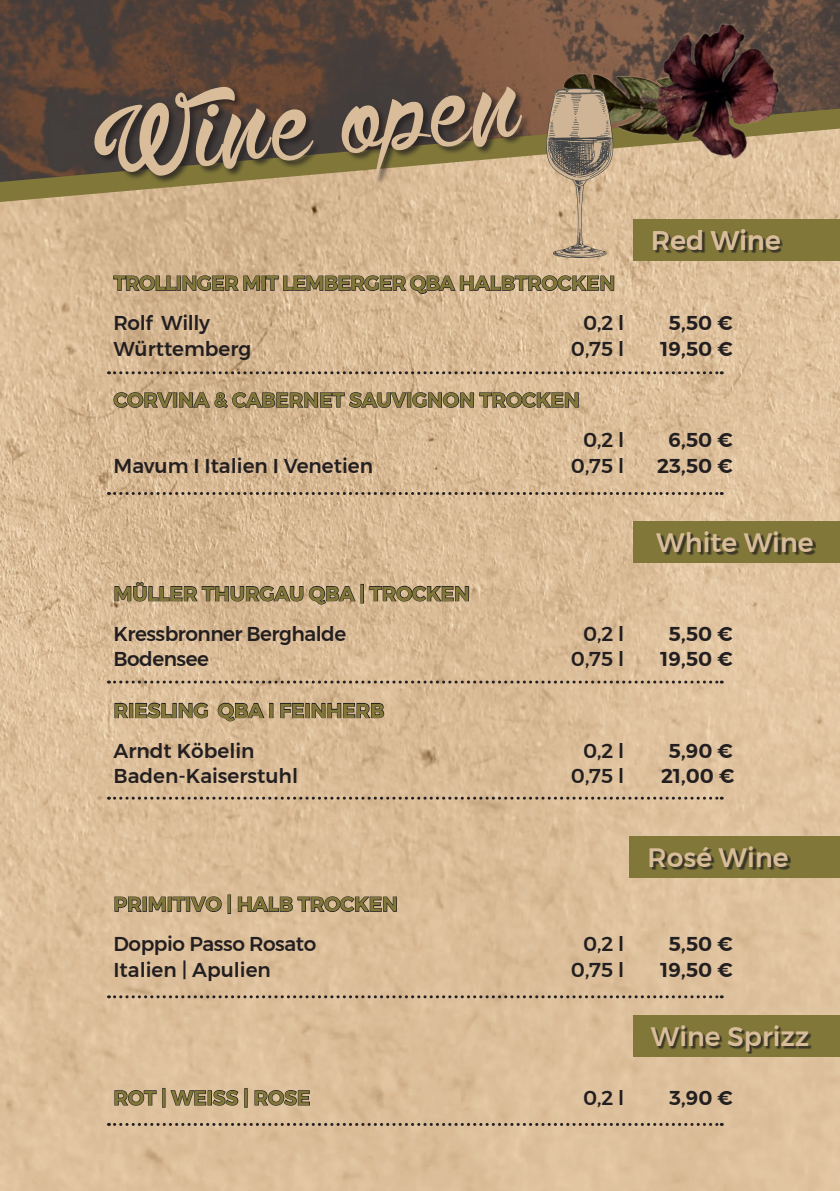
<style>
.page{position:relative;width:840px;height:1191px;background:#fff}
.page>*{position:absolute;margin:0;border:0;box-sizing:border-box;transform-origin:0 0}
.t1{font:500 26.6px "Montserrat";color:#d9bd9b}
.t2{font:500 20px "Montserrat";color:#231f20}
.t3{font:600 20px "Montserrat";color:#807739}
.t4{font:600 20px "Montserrat";color:#231f20}
.t5{font:600 20px "Montserrat";letter-spacing:-.025em;color:#807739}
.t6{font:500 20px "Montserrat";letter-spacing:-.025em;color:#231f20}
.t7{font:500 20px "Montserrat";letter-spacing:-.02em;color:#231f20}
</style>
<div class="page">
<img style="left:0;top:202px;width:839px;height:989px">
<img style="left:0;top:0;width:839px;height:108px">
<svg style="left:0;top:108px;width:839px;height:94px"></svg>
<svg style="left:112px;top:274px;width:502px;height:21px"></svg>
<svg style="left:113px;top:391px;width:466px;height:18px"></svg>
<svg style="left:114px;top:581px;width:242px;height:24px"></svg>
<div style="left:360px;top:584px;width:4px;height:19px;border:1px solid #231f20"></div>
<svg style="left:368px;top:585px;width:101px;height:17px"></svg>
<svg style="left:114px;top:702px;width:58px;height:17px"></svg>
<div style="left:172px;top:703px;width:5px;height:15px;border:1px solid #231f20"></div>
<svg style="left:178px;top:702px;width:31px;height:17px"></svg>
<svg style="left:217px;top:702px;width:48px;height:20px"></svg>
<div style="left:269px;top:703px;width:4px;height:15px;border:1px solid #231f20"></div>
<svg style="left:279px;top:702px;width:25px;height:16px"></svg>
<svg style="left:311px;top:702px;width:73px;height:17px"></svg>
<svg style="left:114px;top:896px;width:28px;height:17px"></svg>
<div style="left:142px;top:896px;width:5px;height:15px;border:1px solid #231f20"></div>
<svg style="left:148px;top:896px;width:18px;height:16px"></svg>
<div style="left:167px;top:896px;width:5px;height:15px;border:1px solid #231f20"></div>
<svg style="left:172px;top:895px;width:50px;height:17px"></svg>
<div style="left:227px;top:894px;width:4px;height:20px;border:1px solid #231f20"></div>
<svg style="left:237px;top:895px;width:160px;height:18px"></svg>
<svg style="left:114px;top:1089px;width:43px;height:17px"></svg>
<div style="left:162px;top:1088px;width:3px;height:19px;border:1px solid #231f20"></div>
<svg style="left:169px;top:1089px;width:70px;height:17px"></svg>
<div style="left:244px;top:1088px;width:3px;height:19px;border:1px solid #231f20"></div>
<svg style="left:254px;top:1089px;width:56px;height:17px"></svg>
<div style="left:633px;top:220px;width:206px;height:41px;background:#807739"></div>
<div style="left:654px;top:231px;width:128px;height:22px;background:#231f20;opacity:.75"></div>
<div style="left:633px;top:522px;width:206px;height:41px;background:#807739"></div>
<div style="left:657px;top:533px;width:158px;height:22px;background:#231f20;opacity:.75"></div>
<div style="left:629px;top:836px;width:210px;height:41px;background:#807739"></div>
<div style="left:651px;top:847px;width:139px;height:22px;background:#231f20;opacity:.75"></div>
<div style="left:633px;top:1015px;width:206px;height:41px;background:#807739"></div>
<div style="left:652px;top:1026px;width:159px;height:27px;background:#231f20;opacity:.75"></div>
<svg style="left:108px;top:371px;width:613px;height:3px"></svg>
<svg style="left:108px;top:492px;width:613px;height:3px"></svg>
<svg style="left:108px;top:680px;width:613px;height:3px"></svg>
<svg style="left:108px;top:796px;width:613px;height:3px"></svg>
<svg style="left:108px;top:995px;width:613px;height:3px"></svg>
<svg style="left:108px;top:1123px;width:613px;height:3px"></svg>
<div style="left:94px;top:86px;width:436px;height:100px;background:#231f20;opacity:.75"></div>
<svg style="left:94px;top:86px;width:428px;height:91px"></svg>
<img style="left:537px;top:0;width:207px;height:200px">
<img style="left:595px;top:0;width:224px;height:188px">
<svg style="left:545px;top:88px;width:68px;height:170px"></svg>
<h1 class="t1" style="left:651px;top:220px;width:131px">Red Wine</h1>
<p class="t5" style="left:113px;top:267px;width:503px">TROLLINGER MIT LEMBERGER QBA HALBTROCKEN</p>
<p class="t7" style="left:113px;top:307px;width:98px">Rolf Willy</p>
<p class="t2" style="left:582px;top:307px;width:43px">0,2 l</p>
<p class="t4" style="left:668px;top:307px;width:65px">5,50 €</p>
<p class="t2" style="left:113px;top:333px;width:139px">Württemberg</p>
<p class="t2" style="left:570px;top:333px;width:55px">0,75 l</p>
<p class="t4" style="left:660px;top:333px;width:73px">19,50 €</p>
<p class="t3" style="left:113px;top:384px;width:467px">CORVINA &amp; CABERNET SAUVIGNON TROCKEN</p>
<p class="t2" style="left:582px;top:424px;width:43px">0,2 l</p>
<p class="t4" style="left:668px;top:424px;width:66px">6,50 €</p>
<p class="t2" style="left:113px;top:450px;width:261px">Mavum I Italien I Venetien</p>
<p class="t2" style="left:570px;top:450px;width:55px">0,75 l</p>
<p class="t4" style="left:656px;top:450px;width:77px">23,50 €</p>
<h1 class="t1" style="left:656px;top:522px;width:159px">White Wine</h1>
<p class="t3" style="left:113px;top:578px;width:357px">MÜLLER THURGAU QBA | TROCKEN</p>
<p class="t6" style="left:113px;top:618px;width:234px">Kressbronner Berghalde</p>
<p class="t2" style="left:582px;top:618px;width:43px">0,2 l</p>
<p class="t4" style="left:668px;top:618px;width:65px">5,50 €</p>
<p class="t6" style="left:113px;top:643px;width:97px">Bodensee</p>
<p class="t2" style="left:570px;top:643px;width:55px">0,75 l</p>
<p class="t4" style="left:660px;top:643px;width:73px">19,50 €</p>
<p class="t3" style="left:113px;top:694px;width:272px">RIESLING QBA I FEINHERB</p>
<p class="t2" style="left:113px;top:735px;width:142px">Arndt Köbelin</p>
<p class="t2" style="left:582px;top:735px;width:43px">0,2 l</p>
<p class="t4" style="left:668px;top:734px;width:66px">5,90 €</p>
<p class="t2" style="left:113px;top:760px;width:186px">Baden-Kaiserstuhl</p>
<p class="t2" style="left:570px;top:760px;width:55px">0,75 l</p>
<p class="t4" style="left:661px;top:760px;width:74px">21,00 €</p>
<h1 class="t1" style="left:647px;top:836px;width:142px">Rosé Wine</h1>
<p class="t3" style="left:113px;top:888px;width:286px">PRIMITIVO | HALB TROCKEN</p>
<p class="t7" style="left:113px;top:928px;width:204px">Doppio Passo Rosato</p>
<p class="t2" style="left:582px;top:928px;width:43px">0,2 l</p>
<p class="t4" style="left:668px;top:928px;width:65px">5,50 €</p>
<p class="t2" style="left:113px;top:954px;width:159px">Italien | Apulien</p>
<p class="t2" style="left:570px;top:954px;width:55px">0,75 l</p>
<p class="t4" style="left:660px;top:954px;width:73px">19,50 €</p>
<h1 class="t1" style="left:650px;top:1015px;width:160px">Wine Sprizz</h1>
<p class="t3" style="left:113px;top:1082px;width:198px">ROT | WEISS | ROSE</p>
<p class="t2" style="left:582px;top:1082px;width:43px">0,2 l</p>
<p class="t4" style="left:668px;top:1082px;width:65px">3,90 €</p>
</div>
